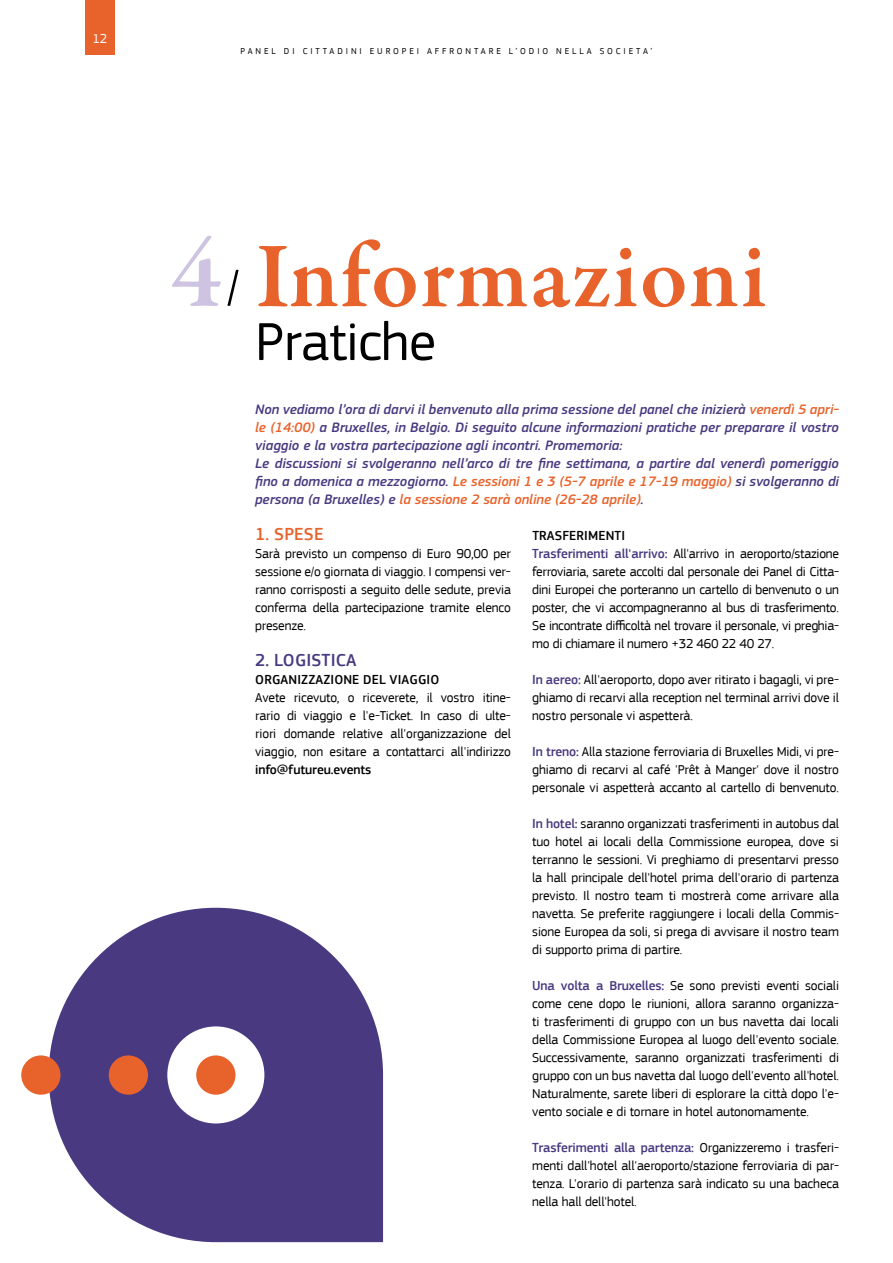
<style>
.page{position:relative;width:893px;height:1263px;background:#fff}
.page>*{position:absolute;margin:0;border:0;box-sizing:border-box;transform-origin:0 0}
.t1{font:600 94.5px "Garamond Premr Pro";letter-spacing:.015em;color:#e8632c}
.t2{font:55.5px "EC Square Sans Pro";letter-spacing:-.01em;color:#000}
.t3{font:500 18px "EC Square Sans Pro";letter-spacing:.01em;color:#493980}
.t4{font:500 18px "EC Square Sans Pro";letter-spacing:.01em;color:#e8632c}
.t5{font:italic 500 14.25px/18px "EC Square Sans Pro";color:#493980}
.t6{font:13.5px/18px "EC Square Sans Pro";letter-spacing:-.01em;color:#000;text-align:justify}
.t7{font:500 13.5px "EC Square Sans Pro";letter-spacing:.01em;color:#000}
.t8{font:500 13.5px "EC Square Sans Pro";letter-spacing:-.01em;color:#000}
.t9{font:13.5px "EC Square Sans Pro";color:#fff}
.t10{font:9px "EC Square Sans Pro";letter-spacing:.32em;color:#000}
.s1{color:#e8632c}
.s2{font-weight:500}
.s3{font-weight:500;color:#493980}
</style>
<div class="page">
<div style="left:85px;top:0;width:30px;height:54px;background:#e8632c"></div>
<svg style="left:227px;top:270px;width:12px;height:36px"></svg>
<svg style="left:49px;top:908px;width:334px;height:334px;fill:#493980"></svg>
<div style="left:21px;top:1055px;width:40px;height:40px;background:#e8632c;border-radius:50%"></div>
<div style="left:109px;top:1055px;width:39px;height:40px;background:#e8632c;border-radius:50%"></div>
<svg style="left:172px;top:236px;width:49px;height:70px"></svg>
<p class="t9" style="left:92px;top:30px;width:17px">12</p>
<p class="t10" style="left:241px;top:46px;width:413px">PANEL DI CITTADINI EUROPEI AFFRONTARE L’ODIO NELLA SOCIETA’</p>
<h1 class="t1" style="left:255px;top:219px;width:513px">Informazioni</h1>
<h2 class="t2" style="left:255px;top:309px;width:182px">Pratiche</h2>
<p class="t5" style="left:255px;top:401px;width:585px">Non vediamo l’ora di darvi il benvenuto alla prima sessione del panel che inizierà <span class="s1">venerdì 5 apri&shy;le (14:00)</span> a Bruxelles, in Belgio. Di seguito alcune informazioni pratiche per preparare il vostro viaggio e la vostra partecipazione agli incontri. Promemoria:<br>Le discussioni si svolgeranno nell’arco di tre fine settimana, a partire dal venerdì pomeriggio fino a domenica a mezzogiorno. <span class="s1">Le sessioni 1 e 3 (5-7 aprile e 17-19 maggio)</span> si svolgeranno di persona (a Bruxelles) e <span class="s1">la sessione 2 sarà online (26-28 aprile)</span>.</p>
<h3 class="t4" style="left:255px;top:524px;width:70px">1. SPESE</h3>
<p class="t6" style="left:255px;top:545px;width:257px">Sarà previsto un compenso di Euro 90,00 per sessione e/o giornata di viaggio. I compensi ver&shy;ranno corrisposti a seguito delle sedute, previa conferma della partecipazione tramite elenco presenze.</p>
<h3 class="t3" style="left:255px;top:650px;width:103px">2. LOGISTICA</h3>
<p class="t7" style="left:255px;top:672px;width:185px">ORGANIZZAZIONE DEL VIAGGIO</p>
<p class="t6" style="left:255px;top:689px;width:257px">Avete ricevuto, o riceverete, il vostro itine&shy;rario di viaggio e l'e-Ticket. In caso di ulte&shy;riori domande relative all'organizzazione del viaggio, non esitare a contattarci all'indirizzo</p>
<p class="t8" style="left:255px;top:762px;width:118px">info@futureu.events</p>
<p class="t6" style="left:532px;top:527px;width:308px;text-align:left"><span class="s2">TRASFERIMENTI<br></span><span class="s3">Trasferimenti all'arrivo:</span> All'arrivo in aeroporto/stazione ferroviaria, sarete accolti dal personale dei Panel di Citta&shy;dini Europei che porteranno un cartello di benvenuto o un poster, che vi accompagneranno al bus di trasferimento.<br>Se incontrate difficoltà nel trovare il personale, vi preghia&shy;mo di chiamare il numero +32 460 22 40 27.</p>
<p class="t6" style="left:532px;top:671px;width:308px"><span class="s3">In aereo:</span> All'aeroporto, dopo aver ritirato i bagagli, vi pre&shy;ghiamo di recarvi alla reception nel terminal arrivi dove il nostro personale vi aspetterà.</p>
<p class="t6" style="left:532px;top:743px;width:308px"><span class="s3">In treno:</span> Alla stazione ferroviaria di Bruxelles Midi, vi pre&shy;ghiamo di recarvi al café 'Prêt à Manger' dove il nostro personale vi aspetterà accanto al cartello di benvenuto.</p>
<p class="t6" style="left:532px;top:815px;width:308px"><span class="s3">In hotel:</span> saranno organizzati trasferimenti in autobus dal tuo hotel ai locali della Commissione europea, dove si terranno le sessioni. Vi preghiamo di presentarvi presso la hall principale dell'hotel prima dell'orario di partenza previsto. Il nostro team ti mostrerà come arrivare alla navetta. Se preferite raggiungere i locali della Commis&shy;sione Europea da soli, si prega di avvisare il nostro team di supporto prima di partire.</p>
<p class="t6" style="left:532px;top:977px;width:308px"><span class="s3">Una volta a Bruxelles:</span> Se sono previsti eventi sociali come cene dopo le riunioni, allora saranno organizza&shy;ti trasferimenti di gruppo con un bus navetta dai locali della Commissione Europea al luogo dell'evento sociale.<br>Successivamente, saranno organizzati trasferimenti di gruppo con un bus navetta dal luogo dell'evento all'hotel.<br>Naturalmente, sarete liberi di esplorare la città dopo l'e&shy;vento sociale e di tornare in hotel autonomamente.</p>
<p class="t6" style="left:532px;top:1139px;width:308px"><span class="s3">Trasferimenti alla partenza:</span> Organizzeremo i trasferi&shy;menti dall'hotel all'aeroporto/stazione ferroviaria di par&shy;tenza. L'orario di partenza sarà indicato su una bacheca nella hall dell'hotel.</p>
</div>
